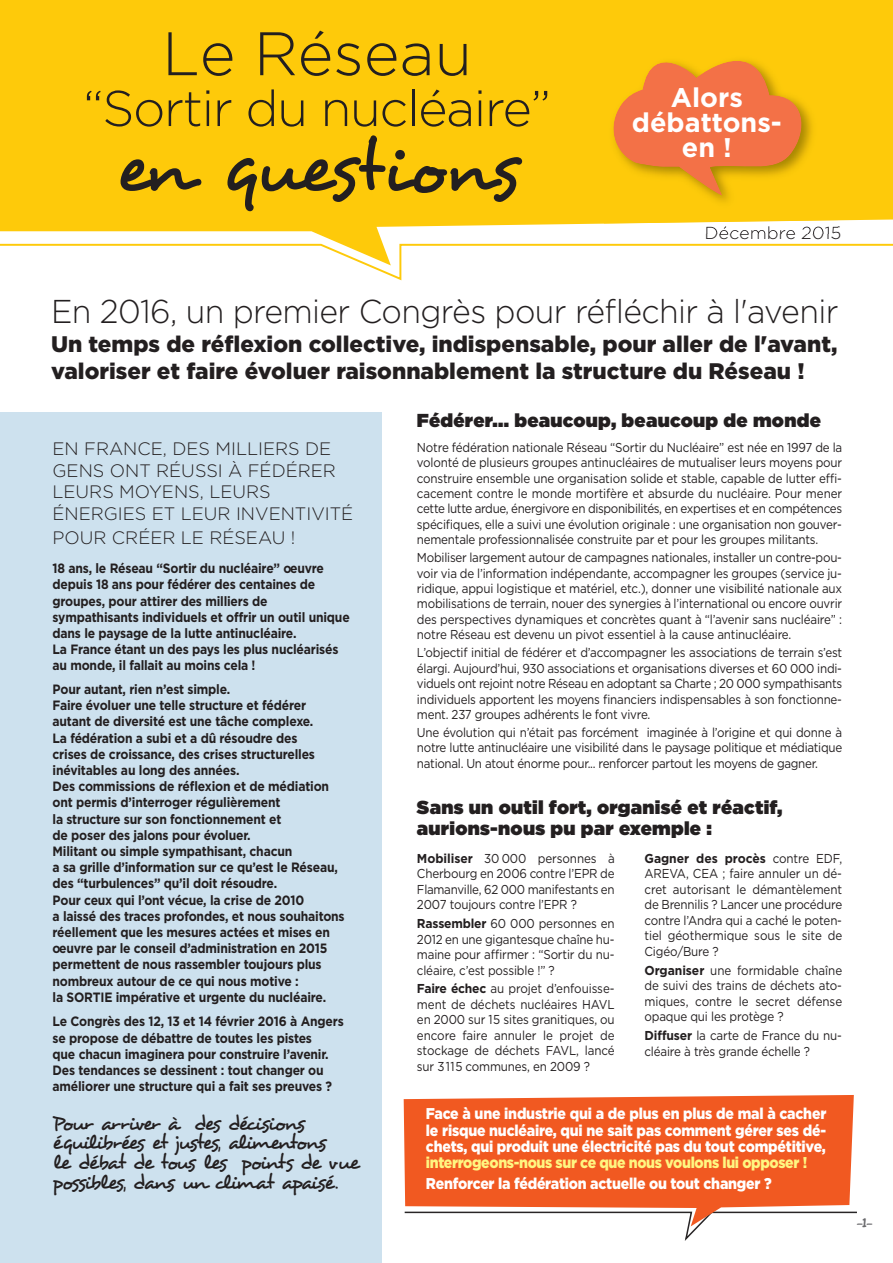
<style>
.page{position:relative;width:893px;height:1263px;background:#fff}
.page>*{position:absolute;margin:0;border:0;box-sizing:border-box;transform-origin:0 0}
.t1{font:72.45px "Desyrel";letter-spacing:-.04em;color:#231f20}
.t2{font:300 61.35px "Gotham";color:#231f20}
.t3{font:300 50.1px "Gotham";letter-spacing:-.025em;color:#231f20}
.t4{font:300 33px "Gotham";letter-spacing:-.02em;color:#231f20}
.t5{font:700 27px/25.2px "Gotham";color:#fff;text-align:center}
.t6{font:900 22.5px/27px "Gotham";color:#231f20}
.t7{font:21px/19.8px "Desyrel";letter-spacing:-.075em;color:#231f20}
.t8{font:900 18.75px/21px "Gotham";letter-spacing:.015em;color:#231f20}
.t9{font:300 18px/21.6px "Gotham";color:#231f20}
.t10{font:18px "Desyrel";color:#6b6b6e}
.t11{font:900 15.6px/16.2px "Gotham";letter-spacing:-.015em;color:#fff;text-align:justify;scale:.9 1}
.t12{font:900 15.6px "Gotham";letter-spacing:-.025em;color:#fff681;scale:.9 1}
.t13{font:700 13.5px/16.2px "Gotham";letter-spacing:-.015em;color:#231f20;scale:.9 1}
.t14{font:12.9px/15.5px "Gotham";letter-spacing:-.015em;color:#231f20;text-align:justify;scale:.9 1}
.s1{font-weight:700}
</style>
<div class="page">
<div style="left:0;top:412px;width:381px;height:851px;background:#cde1ee"></div>
<div style="left:0;top:0;width:893px;height:243px;background:#feca0a"></div>
<svg style="left:0;top:243px;width:893px;height:38px"></svg>
<svg style="left:684px;top:1211px;width:173px;height:30px"></svg>
<svg style="left:404px;top:1095px;width:450px;height:131px;background:#f07142"></svg>
<img style="left:604px;top:224px;width:234px;height:10px">
<img style="left:604px;top:49px;width:234px;height:175px">
<img style="left:706px;top:226px;width:132px;height:8px">
<img style="left:613px;top:60px;width:189px;height:136px">
<h2 class="t2" style="left:162px;top:29px;width:312px">Le Réseau</h2>
<h3 class="t3" style="left:83px;top:88px;width:470px">“Sortir du nucléaire”</h3>
<h1 class="t1" style="left:116px;top:138px;width:404px">en questions</h1>
<h3 class="t5" style="left:632px;top:87px;width:151px">Alors débattons&shy;en !</h3>
<h3 class="t9" style="left:705px;top:223px;width:138px">Décembre 2015</h3>
<h3 class="t4" style="left:51px;top:298px;width:789px">En 2016, un premier Congrès pour réfléchir à l'avenir</h3>
<h3 class="t6" style="left:51px;top:332px;width:788px">Un temps de réflexion collective, indispensable, pour aller de l'avant, valoriser et faire évoluer raisonnablement la structure du Réseau !</h3>
<h3 class="t9" style="left:53px;top:439px;width:302px">EN FRANCE, DES MILLIERS DE<br>GENS ONT RÉUSSI À FÉDÉRER<br>LEURS MOYENS, LEURS<br>ÉNERGIES ET LEUR INVENTIVITÉ</h3>
<h3 class="t9" style="left:53px;top:528px;width:244px">POUR CRÉER LE RÉSEAU !</h3>
<p class="t13" style="left:53px;top:561px;width:332px">18 ans, le Réseau “Sortir du nucléaire” oeuvre depuis 18 ans pour fédérer des centaines de groupes, pour attirer des milliers de sympathisants individuels et offrir un outil unique dans le paysage de la lutte antinucléaire.<br>La France étant un des pays les plus nucléarisés au monde, il fallait au moins cela !</p>
<p class="t13" style="left:53px;top:682px;width:326px">Pour autant, rien n’est simple.<br>Faire évoluer une telle structure et fédérer autant de diversité est une tâche complexe.<br>La fédération a subi et a dû résoudre des<br>crises de croissance, des crises structurelles inévitables au long des années.<br>Des commissions de réflexion et de médiation ont permis d’interroger régulièrement<br>la structure sur son fonctionnement et<br>de poser des jalons pour évoluer.<br>Militant ou simple sympathisant, chacun<br>a sa grille d’information sur ce qu’est le Réseau, des “turbulences” qu’il doit résoudre.<br>Pour ceux qui l’ont vécue, la crise de 2010<br>a laissé des traces profondes, et nous souhaitons réellement que les mesures actées et mises en oeuvre par le conseil d’administration en 2015 permettent de nous rassembler toujours plus nombreux autour de ce qui nous motive :<br>la SORTIE impérative et urgente du nucléaire.</p>
<p class="t13" style="left:53px;top:1014px;width:325px">Le Congrès des 12, 13 et 14 février 2016 à Angers se propose de débattre de toutes les pistes<br>que chacun imaginera pour construire l’avenir.<br>Des tendances se dessinent : tout changer ou améliorer une structure qui a fait ses preuves ?</p>
<h3 class="t7" style="left:53px;top:1115px;width:308px">Pour arriver à des décisions équilibrées et justes, alimentons<br>le débat de tous les points de vue possibles, dans un climat apaisé.</h3>
<h3 class="t8" style="left:417px;top:411px;width:405px">Fédérer... beaucoup, beaucoup de monde</h3>
<p class="t14" style="left:417px;top:440px;width:474px">Notre fédération nationale Réseau “Sortir du Nucléaire” est née en 1997 de la volonté de plusieurs groupes antinucléaires de mutualiser leurs moyens pour construire ensemble une organisation solide et stable, capable de lutter effi&shy;cacement contre le monde mortifère et absurde du nucléaire. Pour mener cette lutte ardue, énergivore en disponibilités, en expertises et en compétences spécifiques, elle a suivi une évolution originale : une organisation non gouver&shy;nementale professionnalisée construite par et pour les groupes militants.</p>
<p class="t14" style="left:417px;top:551px;width:474px">Mobiliser largement autour de campagnes nationales, installer un contre-pou&shy;voir via de l’information indépendante, accompagner les groupes (service ju&shy;ridique, appui logistique et matériel, etc.), donner une visibilité nationale aux mobilisations de terrain, nouer des synergies à l’international ou encore ouvrir des perspectives dynamiques et concrètes quant à “l’avenir sans nucléaire” : notre Réseau est devenu un pivot essentiel à la cause antinucléaire.</p>
<p class="t14" style="left:417px;top:646px;width:474px">L’objectif initial de fédérer et d’accompagner les associations de terrain s’est élargi. Aujourd’hui, 930 associations et organisations diverses et 60 000 indi&shy;viduels ont rejoint notre Réseau en adoptant sa Charte ; 20 000 sympathisants individuels apportent les moyens financiers indispensables à son fonctionne&shy;ment. 237 groupes adhérents le font vivre.</p>
<p class="t14" style="left:417px;top:725px;width:474px">Une évolution qui n’était pas forcément imaginée à l’origine et qui donne à notre lutte antinucléaire une visibilité dans le paysage politique et médiatique national. Un atout énorme pour... renforcer partout les moyens de gagner.</p>
<h3 class="t8" style="left:417px;top:798px;width:367px">Sans un outil fort, organisé et réactif, aurions-nous pu par exemple :</h3>
<p class="t14" style="left:417px;top:851px;width:221px"><span class="s1">Mobiliser</span> 30 000 personnes à Cherbourg en 2006 contre l’EPR de Flamanville, 62 000 manifestants en 2007 toujours contre l’EPR ?</p>
<p class="t14" style="left:417px;top:917px;width:221px"><span class="s1">Rassembler</span> 60 000 personnes en 2012 en une gigantesque chaîne hu&shy;maine pour affirmer : “Sortir du nu&shy;cléaire, c’est possible !” ?</p>
<p class="t14" style="left:417px;top:982px;width:221px"><span class="s1">Faire échec</span> au projet d’enfouisse&shy;ment de déchets nucléaires HAVL en 2000 sur 15 sites granitiques, ou encore faire annuler le projet de stockage de déchets FAVL, lancé sur 3115 communes, en 2009 ?</p>
<p class="t14" style="left:644px;top:851px;width:221px"><span class="s1">Gagner des procès</span> contre EDF, AREVA, CEA ; faire annuler un dé&shy;cret autorisant le démantèlement de Brennilis ? Lancer une procédure contre l’Andra qui a caché le poten&shy;tiel géothermique sous le site de Cigéo/Bure ?</p>
<p class="t14" style="left:644px;top:963px;width:221px"><span class="s1">Organiser</span> une formidable chaîne de suivi des trains de déchets ato&shy;miques, contre le secret défense opaque qui les protège ?</p>
<p class="t14" style="left:644px;top:1028px;width:221px;line-height:16.5px"><span class="s1">Diffuser</span> la carte de France du nu&shy;cléaire à très grande échelle ?</p>
<p class="t11" style="left:426px;top:1107px;width:446px">Face à une industrie qui a de plus en plus de mal à cacher le risque nucléaire, qui ne sait pas comment gérer ses dé&shy;chets, qui produit une électricité pas du tout compétitive,</p>
<p class="t12" style="left:426px;top:1157px;width:425px">interrogeons-nous sur ce que nous voulons lui opposer !</p>
<p class="t11" style="left:426px;top:1176px;width:386px">Renforcer la fédération actuelle ou tout changer ?</p>
<h3 class="t10" style="left:855px;top:1214px;width:20px">-1-</h3>
</div>
